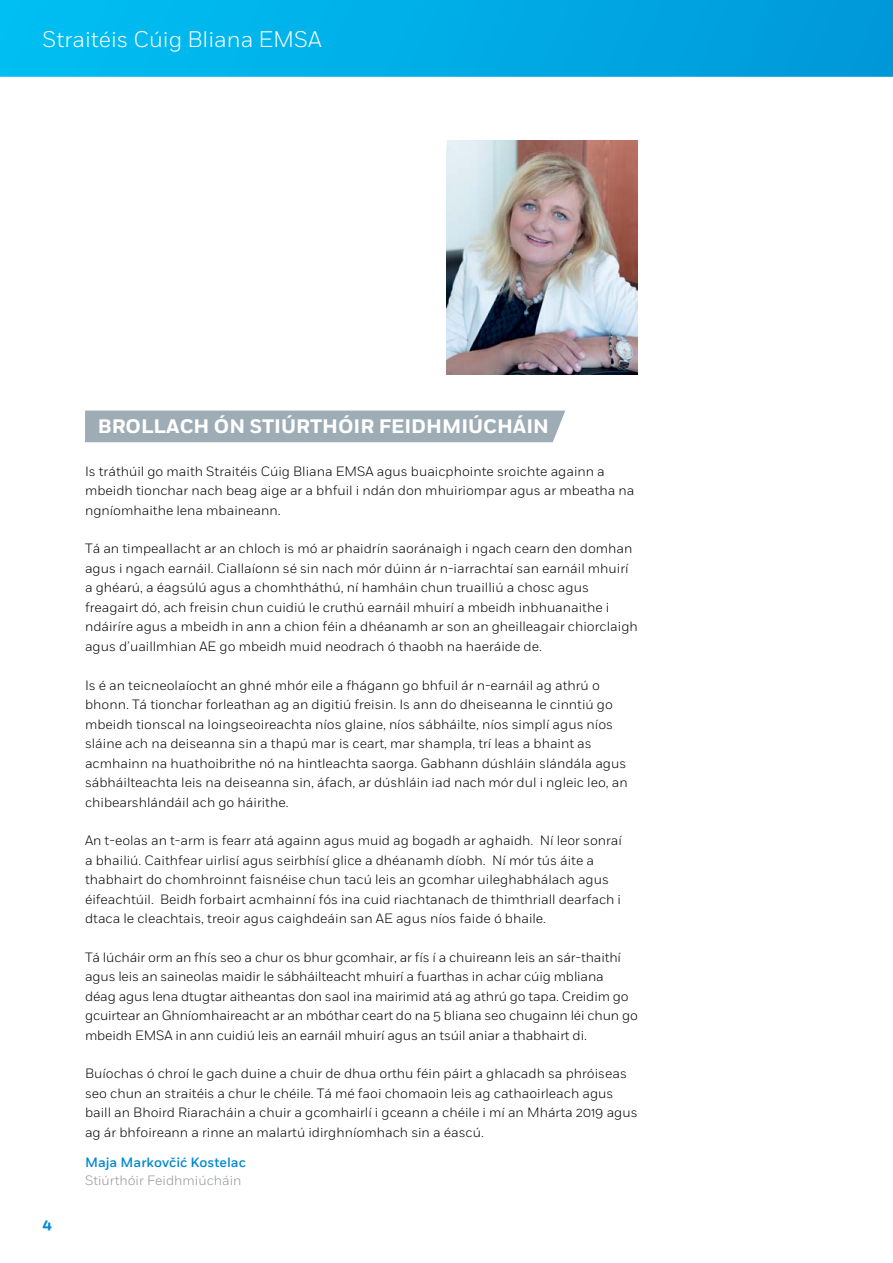
<style>
.page{position:relative;width:893px;height:1263px;background:#fff}
.page>*{position:absolute;margin:0;border:0;box-sizing:border-box;transform-origin:0 0}
.t1{font:300 22.5px "Fort";color:#fff}
.t2{font:700 19.5px "Fort";color:#fff}
.t3{font:700 14.25px "Fort";color:#0089cf}
.t4{font:300 13.5px/19.5px "Fort";color:#000}
.t5{font:300 13.5px "Fort";color:#939598}
.t6{font:500 13.5px "Fort";color:#0089cf}
</style>
<div class="page">
<svg style="left:0;top:0;width:893px;height:77px;background:#00ace6"></svg>
<img style="left:446px;top:140px;width:192px;height:234px">
<div style="left:85px;top:411px;width:480px;height:31px;background:#9eacb5"></div>
<h1 class="t1" style="left:43px;top:26px;width:281px">Straitéis Cúig Bliana EMSA</h1>
<h2 class="t2" style="left:98px;top:414px;width:453px">BROLLACH ÓN STIÚRTHÓIR FEIDHMIÚCHÁIN</h2>
<p class="t4" style="left:85px;top:461px;width:551px">Is tráthúil go maith Straitéis Cúig Bliana EMSA agus buaicphointe sroichte againn a mbeidh tionchar nach beag aige ar a bhfuil i ndán don mhuiriompar agus ar mbeatha na ngníomhaithe lena mbaineann.</p>
<p class="t4" style="left:85px;top:539px;width:554px">Tá an timpeallacht ar an chloch is mó ar phaidrín saoránaigh i ngach cearn den domhan agus i ngach earnáil. Ciallaíonn sé sin nach mór dúinn ár n-iarrachtaí san earnáil mhuirí a ghéarú, a éagsúlú agus a chomhtháthú, ní hamháin chun truailliú a chosc agus freagairt dó, ach freisin chun cuidiú le cruthú earnáil mhuirí a mbeidh inbhuanaithe i ndáiríre agus a mbeidh in ann a chion féin a dhéanamh ar son an gheilleagair chiorclaigh agus d’uaillmhian AE go mbeidh muid neodrach ó thaobh na haeráide de.</p>
<p class="t4" style="left:85px;top:675px;width:544px">Is é an teicneolaíocht an ghné mhór eile a fhágann go bhfuil ár n-earnáil ag athrú o bhonn. Tá tionchar forleathan ag an digitiú freisin. Is ann do dheiseanna le cinntiú go mbeidh tionscal na loingseoireachta níos glaine, níos sábháilte, níos simplí agus níos sláine ach na deiseanna sin a thapú mar is ceart, mar shampla, trí leas a bhaint as acmhainn na huathoibrithe nó na hintleachta saorga. Gabhann dúshláin slándála agus sábháilteachta leis na deiseanna sin, áfach, ar dúshláin iad nach mór dul i ngleic leo, an chibearshlándáil ach go háirithe.</p>
<p class="t4" style="left:85px;top:831px;width:538px">An t-eolas an t-arm is fearr atá againn agus muid ag bogadh ar aghaidh. Ní leor sonraí a bhailiú. Caithfear uirlisí agus seirbhísí glice a dhéanamh díobh. Ní mór tús áite a thabhairt do chomhroinnt faisnéise chun tacú leis an gcomhar uileghabhálach agus éifeachtúil. Beidh forbairt acmhainní fós ina cuid riachtanach de thimthriall dearfach i dtaca le cleachtais, treoir agus caighdeáin san AE agus níos faide ó bhaile.</p>
<p class="t4" style="left:85px;top:947px;width:554px">Tá lúcháir orm an fhís seo a chur os bhur gcomhair, ar fís í a chuireann leis an sár-thaithí agus leis an saineolas maidir le sábháilteacht mhuirí a fuarthas in achar cúig mbliana déag agus lena dtugtar aitheantas don saol ina mairimid atá ag athrú go tapa. Creidim go gcuirtear an Ghníomhaireacht ar an mbóthar ceart do na 5 bliana seo chugainn léi chun go mbeidh EMSA in ann cuidiú leis an earnáil mhuirí agus an tsúil aniar a thabhairt di.</p>
<p class="t4" style="left:85px;top:1064px;width:554px">Buíochas ó chroí le gach duine a chuir de dhua orthu féin páirt a ghlacadh sa phróiseas seo chun an straitéis a chur le chéile. Tá mé faoi chomaoin leis ag cathaoirleach agus baill an Bhoird Riaracháin a chuir a gcomhairlí i gceann a chéile i mí an Mhárta 2019 agus ag ár bhfoireann a rinne an malartú idirghníomhach sin a éascú.</p>
<p class="t3" style="left:43px;top:1215px;width:11px">4</p>
<p class="t6" style="left:85px;top:1154px;width:162px">Maja Markovčić Kostelac</p>
<p class="t5" style="left:85px;top:1172px;width:158px">Stiúrthóir Feidhmiúcháin</p>
</div>
